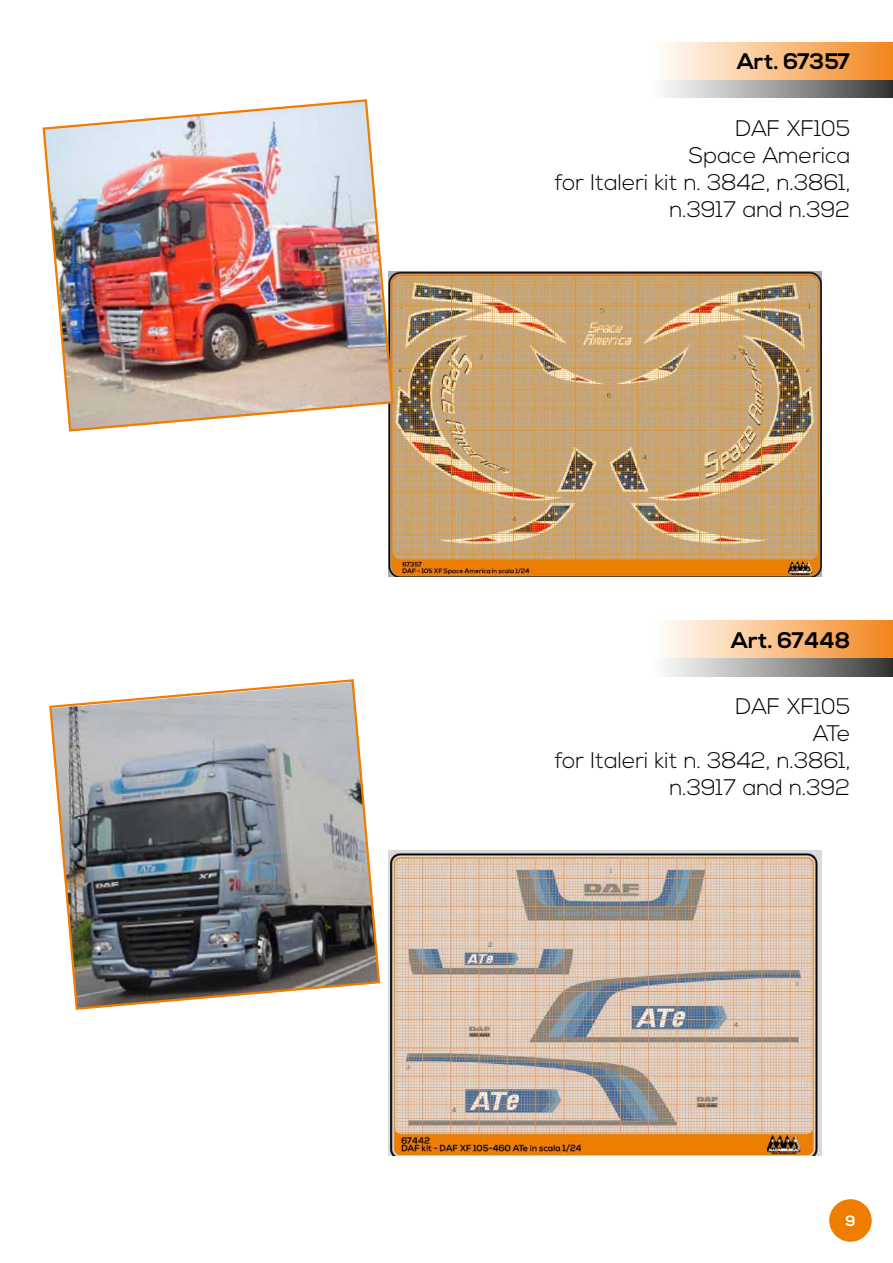
<style>
.page{position:relative;width:893px;height:1263px;background:#fff}
.page>*{position:absolute;margin:0;border:0;box-sizing:border-box;transform-origin:0 0}
.t1{font:300 22.5px/27px "Nexa";color:#000;text-align:right}
.t2{font:700 22.5px "Nexa";color:#000}
.t3{font:700 15px "Nexa";color:#fff}
</style>
<div class="page">
<div style="left:829px;top:1199px;width:43px;height:43px;background:#ef7d00;border-radius:50%"></div>
<svg style="left:664px;top:79px;width:229px;height:19px;background:#9f9c99"></svg>
<div style="left:651px;top:639px;width:242px;height:37px;background:linear-gradient(to right,#fff,#3a3a39)"></div>
<div style="left:651px;top:43px;width:242px;height:36px;background:linear-gradient(to right,#fff,#f2881f)"></div>
<div style="left:651px;top:621px;width:242px;height:37px;background:linear-gradient(to right,#fff,#f2881f)"></div>
<img style="left:389px;top:272px;width:433px;height:305px">
<img style="left:389px;top:850px;width:433px;height:305px">
<img style="left:49px;top:679px;width:332px;height:331px">
<img style="left:42px;top:99px;width:353px;height:334px">
<p class="t2" style="left:737px;top:49px;width:115px">Art. 67357</p>
<p class="t1" style="left:555px;top:116px;width:297px">DAF XF105<br>Space America<br>for Italeri kit n. 3842, n.3861, n.3917 and n.392</p>
<p class="t2" style="left:731px;top:627px;width:121px">Art. 67448</p>
<p class="t1" style="left:555px;top:694px;width:297px">DAF XF105<br>ATe<br>for Italeri kit n. 3842, n.3861, n.3917 and n.392</p>
<p class="t3" style="left:845px;top:1212px;width:12px">9</p>
</div>
